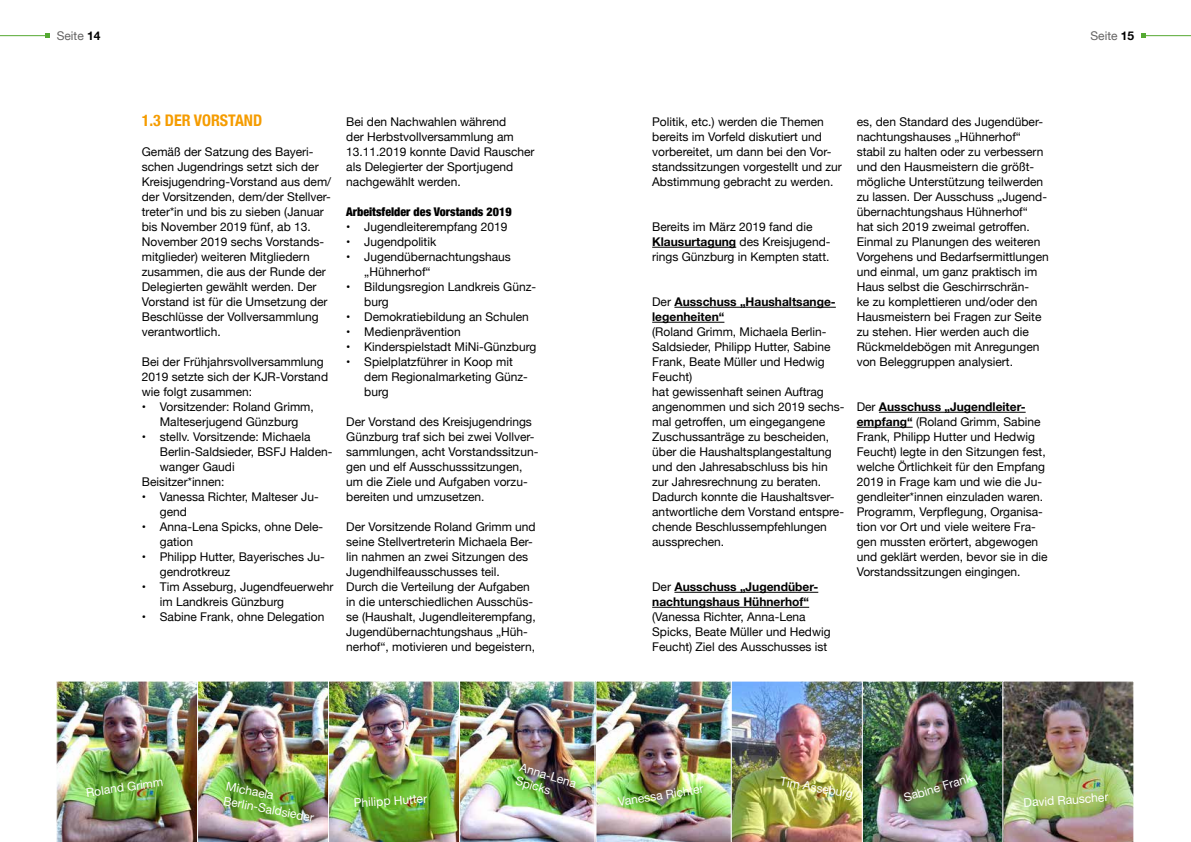
<style>
.page{position:relative;width:1191px;height:842px;background:#fff}
.page>*{position:absolute;margin:0;border:0;box-sizing:border-box;transform-origin:0 0}
.t1{font:700 condensed 16px "Helvetica Neue";color:#f59c00}
.t2{font:12px/15px "Helvetica Neue";color:#000}
.t3{font:12px/14.4px "Helvetica Neue";color:#fff}
.t4{font:700 12px/15px "Helvetica Neue";color:#000}
.t5{font:900 condensed 12px "Helvetica Neue";color:#000}
.t6{font:12px "Helvetica Neue";color:#646363}
.s1{font-weight:700;color:#000}
.s2{font-weight:700}
.s3{font-weight:400}
</style>
<div class="page">
<hr style="left:0;top:35px;width:47px;height:1px;background:#55a932">
<svg style="left:45px;top:34px;width:4px;height:4px"></svg>
<hr style="left:1143px;top:35px;width:48px;height:1px;background:#55a932">
<svg style="left:1141px;top:34px;width:4px;height:4px"></svg>
<hr style="left:652px;top:247px;width:84px;height:1px;background:#000">
<hr style="left:674px;top:307px;width:162px;height:1px;background:#000">
<hr style="left:652px;top:322px;width:72px;height:1px;background:#000">
<hr style="left:674px;top:592px;width:144px;height:1px;background:#000">
<hr style="left:652px;top:607px;width:157px;height:1px;background:#000">
<hr style="left:879px;top:412px;width:146px;height:1px;background:#000">
<hr style="left:856px;top:427px;width:56px;height:1px;background:#000">
<img style="left:56px;top:681px;width:1078px;height:161px">
<p class="t6" style="left:57px;top:27px;width:45px">Seite <span class="s1">14</span></p>
<p class="t6" style="left:1090px;top:27px;width:45px">Seite <span class="s1">15</span></p>
<h1 class="t1" style="left:142px;top:107px;width:122px">1.3 DER VORSTAND</h1>
<p class="t2" style="left:142px;top:145px;width:191px">Gemäß der Satzung des Bayeri&shy;schen Jugendrings setzt sich der<br>Kreisjugendring-Vorstand aus dem/ der Vorsitzenden, dem/der Stellver&shy;treter*in und bis zu sieben (Januar bis November 2019 fünf, ab 13.<br>November 2019 sechs Vorstands&shy;mitglieder) weiteren Mitgliedern zusammen, die aus der Runde der<br>Delegierten gewählt werden. Der<br>Vorstand ist für die Umsetzung der<br>Beschlüsse der Vollversammlung verantwortlich.</p>
<p class="t2" style="left:142px;top:355px;width:188px">Bei der Frühjahrsvollversammlung<br>2019 setzte sich der KJR-Vorstand wie folgt zusammen:</p>
<p class="t2" style="left:142px;top:400px;width:174px;text-align:center">• Vorsitzender: Roland Grimm,<br>Malteserjugend Günzburg</p>
<p class="t2" style="left:142px;top:430px;width:170px">• stellv. Vorsitzende: Michaela</p>
<p class="t2" style="left:160px;top:445px;width:174px">Berlin-Saldsieder, BSFJ Halden-</p>
<p class="t2" style="left:160px;top:460px;width:76px">wanger Gaudi</p>
<p class="t2" style="left:142px;top:475px;width:84px">Beisitzer*innen:</p>
<p class="t2" style="left:160px;top:490px;width:160px;text-indent:-18px">• Vanessa Richter, Malteser Ju&shy;gend</p>
<p class="t2" style="left:160px;top:520px;width:165px;text-indent:-18px">• Anna-Lena Spicks, ohne Dele&shy;gation</p>
<p class="t2" style="left:160px;top:550px;width:167px;text-indent:-18px">• Philipp Hutter, Bayerisches Ju&shy;gendrotkreuz</p>
<p class="t2" style="left:160px;top:580px;width:175px;text-indent:-18px">• Tim Asseburg, Jugendfeuerwehr im Landkreis Günzburg</p>
<p class="t2" style="left:142px;top:610px;width:184px">• Sabine Frank, ohne Delegation</p>
<p class="t2" style="left:346px;top:115px;width:190px">Bei den Nachwahlen während<br>der Herbstvollversammlung am<br>13.11.2019 konnte David Rauscher als Delegierter der Sportjugend nachgewählt werden.</p>
<p class="t5" style="left:346px;top:202px;width:167px">Arbeitsfelder des Vorstands 2019</p>
<p class="t2" style="left:346px;top:220px;width:163px">• Jugendleiterempfang 2019</p>
<p class="t2" style="left:346px;top:235px;width:92px">• Jugendpolitik</p>
<p class="t2" style="left:364px;top:250px;width:148px;text-indent:-18px">• Jugendübernachtungshaus „Hühnerhof“</p>
<p class="t2" style="left:364px;top:280px;width:173px;text-indent:-18px">• Bildungsregion Landkreis Günz&shy;burg</p>
<p class="t2" style="left:346px;top:310px;width:184px">• Demokratiebildung an Schulen</p>
<p class="t2" style="left:346px;top:325px;width:116px">• Medienprävention</p>
<p class="t2" style="left:346px;top:340px;width:191px">• Kinderspielstadt MiNi-Günzburg</p>
<p class="t2" style="left:364px;top:355px;width:165px;text-indent:-18px">• Spielplatzführer in Koop mit dem Regionalmarketing Günz&shy;burg</p>
<p class="t2" style="left:346px;top:415px;width:194px">Der Vorstand des Kreisjugendrings Günzburg traf sich bei zwei Vollver&shy;sammlungen, acht Vorstandssitzun&shy;gen und elf Ausschusssitzungen, um die Ziele und Aufgaben vorzu&shy;bereiten und umzusetzen.</p>
<p class="t2" style="left:346px;top:520px;width:191px">Der Vorsitzende Roland Grimm und seine Stellvertreterin Michaela Ber&shy;lin nahmen an zwei Sitzungen des Jugendhilfeausschusses teil.<br>Durch die Verteilung der Aufgaben in die unterschiedlichen Ausschüs&shy;se (Haushalt, Jugendleiterempfang, Jugendübernachtungshaus „Hüh&shy;nerhof“, motivieren und begeistern,</p>
<p class="t2" style="left:652px;top:115px;width:191px">Politik, etc.) werden die Themen bereits im Vorfeld diskutiert und vorbereitet, um dann bei den Vor&shy;standssitzungen vorgestellt und zur Abstimmung gebracht zu werden.</p>
<p class="t2" style="left:652px;top:220px;width:180px">Bereits im März 2019 fand die<br><span class="s2">Klausurtagung</span> des Kreisjugend&shy;rings Günzburg in Kempten statt.</p>
<p class="t4" style="left:652px;top:295px;width:185px"><span class="s3">Der</span> Ausschuss „Haushaltsange&shy;legenheiten“</p>
<p class="t2" style="left:652px;top:325px;width:194px">(Roland Grimm, Michaela Berlin-<br>Saldsieder, Philipp Hutter, Sabine<br>Frank, Beate Müller und Hedwig<br>Feucht)<br>hat gewissenhaft seinen Auftrag angenommen und sich 2019 sechs&shy;mal getroffen, um eingegangene<br>Zuschussanträge zu bescheiden, über die Haushaltsplangestaltung und den Jahresabschluss bis hin zur Jahresrechnung zu beraten.<br>Dadurch konnte die Haushaltsver&shy;antwortliche dem Vorstand entspre&shy;chende Beschlussempfehlungen aussprechen.</p>
<p class="t4" style="left:652px;top:580px;width:168px"><span class="s3">Der</span> Ausschuss „Jugendüber&shy;nachtungshaus Hühnerhof“</p>
<p class="t2" style="left:652px;top:610px;width:180px">(Vanessa Richter, Anna-Lena<br>Spicks, Beate Müller und Hedwig<br>Feucht) Ziel des Ausschusses ist</p>
<p class="t2" style="left:856px;top:115px;width:194px">es, den Standard des Jugendüber&shy;nachtungshauses „Hühnerhof“ stabil zu halten oder zu verbessern und den Hausmeistern die größt&shy;mögliche Unterstützung teilwerden zu lassen. Der Ausschuss „Jugend&shy;übernachtungshaus Hühnerhof“<br>hat sich 2019 zweimal getroffen.<br>Einmal zu Planungen des weiteren Vorgehens und Bedarfsermittlungen und einmal, um ganz praktisch im Haus selbst die Geschirrschrän-<br>ke zu komplettieren und/oder den Hausmeistern bei Fragen zur Seite zu stehen. Hier werden auch die Rückmeldebögen mit Anregungen von Beleggruppen analysiert.</p>
<p class="t2" style="left:856px;top:400px;width:192px">Der <span class="s2">Ausschuss „Jugendleiter&shy;empfang“</span> (Roland Grimm, Sabine Frank, Philipp Hutter und Hedwig Feucht) legte in den Sitzungen fest, welche Örtlichkeit für den Empfang 2019 in Frage kam und wie die Ju&shy;gendleiter*innen einzuladen waren.<br>Programm, Verpflegung, Organisa&shy;tion vor Ort und viele weitere Fra&shy;gen mussten erörtert, abgewogen und geklärt werden, bevor sie in die Vorstandssitzungen eingingen.</p>
<p class="t3" style="left:522px;top:760px;width:60px;rotate:17deg">Anna-Lena<br>Spicks</p>
<p class="t3" style="left:228px;top:780px;width:93px;rotate:11deg">Michaela<br>Berlin-Saldsieder</p>
<p class="t3" style="left:902px;top:791px;width:72px;rotate:-17deg">Sabine Frank</p>
<p class="t3" style="left:85px;top:786px;width:79px;rotate:-8deg">Roland Grimm</p>
<p class="t3" style="left:617px;top:795px;width:88px;rotate:-9deg">Vanessa Richter</p>
<p class="t3" style="left:781px;top:775px;width:75px;rotate:10deg">Tim Asseburg</p>
<p class="t3" style="left:353px;top:797px;width:75px;rotate:-4deg">Philipp Hutter</p>
<p class="t3" style="left:1023px;top:796px;width:86px;rotate:-4deg">David Rauscher</p>
</div>
